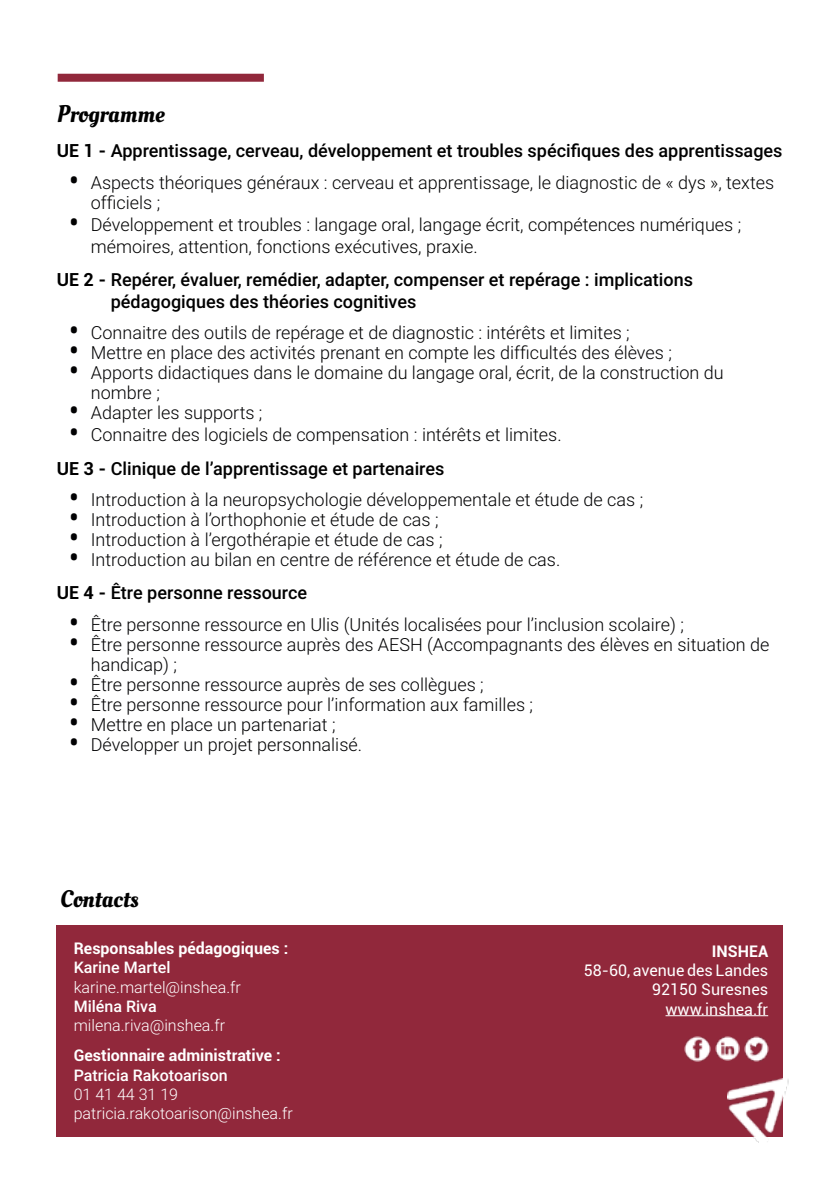
<style>
.page{position:relative;width:840px;height:1191px;background:#fff}
.page>*{position:absolute;margin:0;border:0;box-sizing:border-box;transform-origin:0 0}
.H1_Présentation{font:24px "Oleo Script";color:#000}
.P_puces_programme{font:300 18px/20px "Roboto";color:#020203}
.H2_programme{font:500 18px/22px "Roboto";color:#000}
.P_puces_programme-2{font:300 18px/22px "Roboto";color:#000}
.P_texte_contacts{font:300 16px "Roboto";color:#fff}
.P_texte_contacts-2{font:700 16px "Roboto";color:#fff}
.P_texte_contact_droi{font:16px "Roboto";color:#fff}
.P_texte_contacts-3{font:500 16px "Roboto";color:#fff}
.P_texte_contact_droi-2{font:700 16px "Roboto";color:#fff}
.s1{font-weight:700}
.s2{font-weight:900;font-size:24px}
</style>
<div class="page">
<div style="left:58px;top:74px;width:206px;height:8px;background:#91283b"></div>
<div style="left:57px;top:925px;width:725px;height:211px;background:#91283b"></div>
<hr style="left:665px;top:1015px;width:102px;height:1px;background:#fff">
<img style="left:684px;top:1036px;width:26px;height:25px">
<img style="left:715px;top:1036px;width:24px;height:24px">
<img style="left:744px;top:1036px;width:24px;height:25px">
<img style="left:727px;top:1078px;width:62px;height:64px">
<h1 class="H1_Présentation" style="left:57px;top:99px;width:109px">Programme</h1>
<h2 class="H2_programme" style="left:57px;top:139px;width:727px"><span class="s1">UE 1 -</span> Apprentissage, cerveau, développement et troubles spécifiques des apprentissages</h2>
<p class="P_puces_programme" style="left:91px;top:171px;width:684px;text-indent:-21px"><span class="s2">•</span> Aspects théoriques généraux : cerveau et apprentissage, le diagnostic de « dys », textes officiels ;</p>
<p class="P_puces_programme-2" style="left:91px;top:212px;width:651px;text-indent:-21px"><span class="s2">•</span> Développement et troubles : langage oral, langage écrit, compétences numériques ; mémoires, attention, fonctions exécutives, praxie.</p>
<h2 class="H2_programme" style="left:111px;top:268px;width:583px;text-indent:-54px"><span class="s1">UE 2 -</span> Repérer, évaluer, remédier, adapter, compenser et repérage : implications pédagogiques des théories cognitives</h2>
<p class="P_puces_programme" style="left:69px;top:322px;width:561px"><span class="s2">•</span> Connaitre des outils de repérage et de diagnostic : intérêts et limites ;</p>
<p class="P_puces_programme" style="left:69px;top:342px;width:603px"><span class="s2">•</span> Mettre en place des activités prenant en compte les difficultés des élèves ;</p>
<p class="P_puces_programme" style="left:91px;top:362px;width:634px;text-indent:-21px"><span class="s2">•</span> Apports didactiques dans le domaine du langage oral, écrit, de la construction du nombre ;</p>
<p class="P_puces_programme" style="left:69px;top:402px;width:194px"><span class="s2">•</span> Adapter les supports ;</p>
<p class="P_puces_programme" style="left:69px;top:424px;width:493px"><span class="s2">•</span> Connaitre des logiciels de compensation : intérêts et limites.</p>
<h2 class="H2_programme" style="left:57px;top:456px;width:389px"><span class="s1">UE 3 -</span> Clinique de l’apprentissage et partenaires</h2>
<p class="P_puces_programme" style="left:69px;top:489px;width:575px"><span class="s2">•</span> Introduction à la neuropsychologie développementale et étude de cas ;</p>
<p class="P_puces_programme" style="left:69px;top:509px;width:370px"><span class="s2">•</span> Introduction à l’orthophonie et étude de cas ;</p>
<p class="P_puces_programme" style="left:69px;top:529px;width:374px"><span class="s2">•</span> Introduction à l’ergothérapie et étude de cas ;</p>
<p class="P_puces_programme" style="left:69px;top:549px;width:492px"><span class="s2">•</span> Introduction au bilan en centre de référence et étude de cas.</p>
<h2 class="H2_programme" style="left:57px;top:581px;width:252px"><span class="s1">UE 4 -</span> Être personne ressource</h2>
<p class="P_puces_programme" style="left:69px;top:613px;width:615px"><span class="s2">•</span> Être personne ressource en Ulis (Unités localisées pour l’inclusion scolaire) ;</p>
<p class="P_puces_programme" style="left:91px;top:633px;width:679px;text-indent:-21px"><span class="s2">•</span> Être personne ressource auprès des AESH (Accompagnants des élèves en situation de handicap) ;</p>
<p class="P_puces_programme" style="left:69px;top:673px;width:415px"><span class="s2">•</span> Être personne ressource auprès de ses collègues ;</p>
<p class="P_puces_programme" style="left:69px;top:693px;width:465px"><span class="s2">•</span> Être personne ressource pour l’information aux familles ;</p>
<p class="P_puces_programme" style="left:69px;top:713px;width:267px"><span class="s2">•</span> Mettre en place un partenariat ;</p>
<p class="P_puces_programme" style="left:69px;top:733px;width:294px"><span class="s2">•</span> Développer un projet personnalisé.</p>
<h1 class="H1_Présentation" style="left:60px;top:885px;width:80px">Contacts</h1>
<p class="P_texte_contacts-2" style="left:74px;top:937px;width:216px">Responsables pédagogiques :</p>
<p class="P_texte_contacts-3" style="left:74px;top:956px;width:98px">Karine Martel</p>
<p class="P_texte_contacts" style="left:74px;top:975px;width:168px">karine.martel@inshea.fr</p>
<p class="P_texte_contacts-3" style="left:74px;top:994px;width:84px">Miléna Riva</p>
<p class="P_texte_contacts" style="left:74px;top:1014px;width:153px">milena.riva@inshea.fr</p>
<p class="P_texte_contacts-2" style="left:74px;top:1044px;width:208px">Gestionnaire administrative :</p>
<p class="P_texte_contacts-3" style="left:74px;top:1063px;width:155px">Patricia Rakotoarison</p>
<p class="P_texte_contacts" style="left:74px;top:1083px;width:106px">01 41 44 31 19</p>
<p class="P_texte_contacts" style="left:74px;top:1102px;width:220px">patricia.rakotoarison@inshea.fr</p>
<p class="P_texte_contact_droi-2" style="left:711px;top:940px;width:58px">INSHEA</p>
<p class="P_texte_contact_droi" style="left:583px;top:959px;width:186px">58-60, avenue des Landes</p>
<p class="P_texte_contact_droi" style="left:651px;top:978px;width:117px">92150 Suresnes</p>
<p class="P_texte_contact_droi" style="left:665px;top:997px;width:104px">www.inshea.fr</p>
</div>
